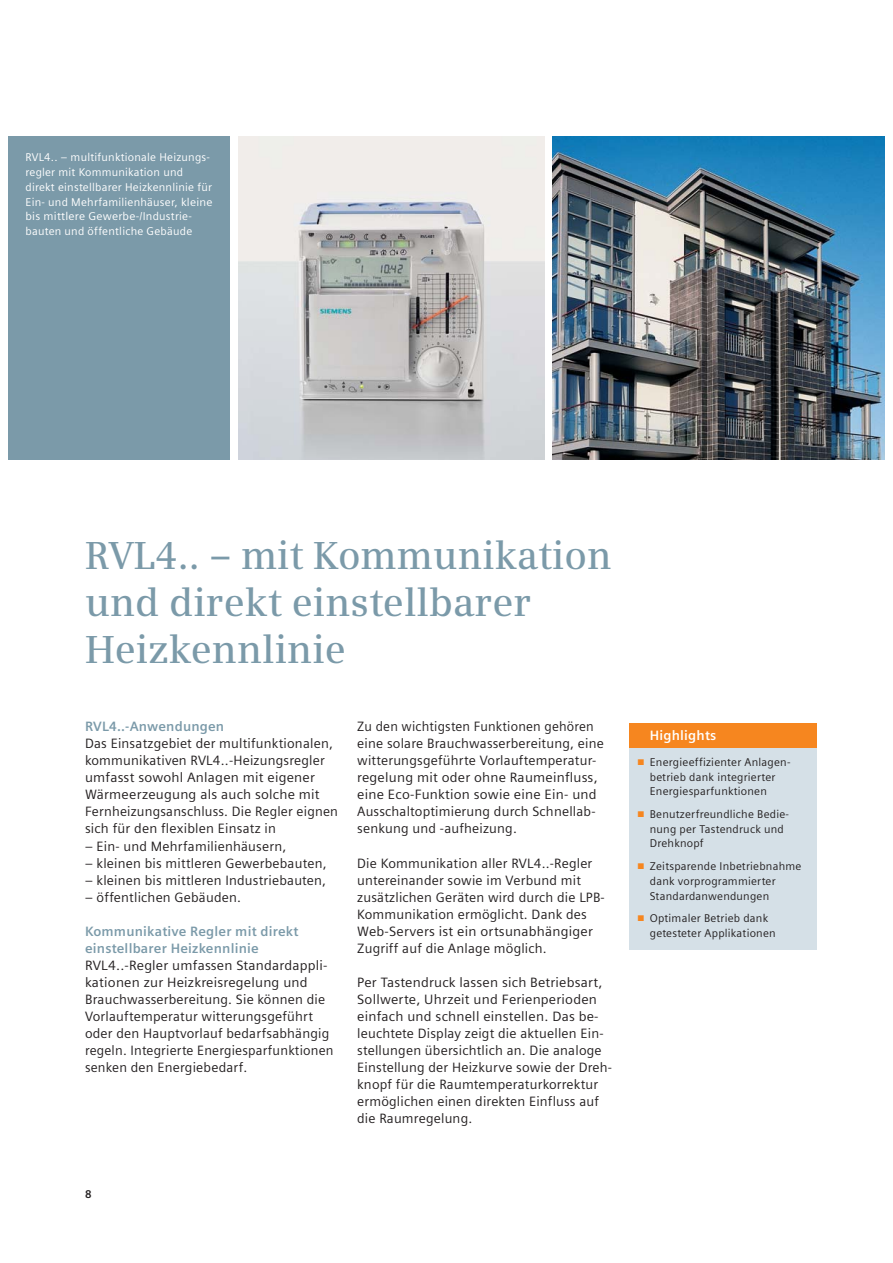
<style>
.page{position:relative;width:893px;height:1263px;background:#fff}
.page>*{position:absolute;margin:0;border:0;box-sizing:border-box;transform-origin:0 0}
.t1{font:600 39px/46.8px "Siemens Serif";color:#7b9aa9}
.t2{font:13.5px/17px "Siemens Sans";letter-spacing:.015em;color:#231f20}
.t3{font:700 13.5px/17px "Siemens Sans";letter-spacing:.015em;color:#7b9aa9}
.t4{font:700 13.5px "Siemens Sans";letter-spacing:.015em;color:#fff}
.t5{font:11.25px/14.9px "Siemens Sans";letter-spacing:.02em;color:#231f20}
.t6{font:11.25px/14.9px "Siemens Sans";letter-spacing:.02em;color:#fff}
.t7{font:700 11.25px "Siemens Sans";color:#231f20}
.s1{color:#f6861f}
</style>
<div class="page">
<img style="left:238px;top:136px;width:306px;height:323px">
<img style="left:553px;top:136px;width:331px;height:323px">
<div style="left:629px;top:723px;width:187px;height:25px;background:#f6861f"></div>
<div style="left:629px;top:748px;width:187px;height:201px;background:#d5e0e7"></div>
<div style="left:9px;top:136px;width:221px;height:323px;background:#7b9aa9"></div>
<p class="t6" style="left:26px;top:151px;width:189px">RVL4.. – multifunktionale Heizungs&shy;regler mit Kommunikation und direkt einstellbarer Heizkennlinie für Ein- und Mehrfamilienhäuser, kleine bis mittlere Gewerbe-/Industrie&shy;bauten und öffentliche Gebäude</p>
<h1 class="t1" style="left:85px;top:535px;width:528px">RVL4.. – mit Kommunikation und direkt einstellbarer<br>Heizkennlinie</h1>
<p class="t3" style="left:85px;top:719px;width:141px">RVL4..-Anwendungen</p>
<p class="t2" style="left:85px;top:736px;width:254px">Das Einsatzgebiet der multifunktionalen, kommunikativen RVL4..-Heizungsregler umfasst sowohl Anlagen mit eigener Wärmeerzeugung als auch solche mit Fernheizungsanschluss. Die Regler eignen sich für den flexiblen Einsatz in</p>
<p class="t2" style="left:85px;top:838px;width:203px">– Ein- und Mehrfamilienhäusern,</p>
<p class="t2" style="left:85px;top:855px;width:243px">– kleinen bis mittleren Gewerbebauten,</p>
<p class="t2" style="left:85px;top:872px;width:243px">– kleinen bis mittleren Industriebauten,</p>
<p class="t2" style="left:85px;top:890px;width:158px">– öffentlichen Gebäuden.</p>
<p class="t3" style="left:85px;top:923px;width:215px">Kommunikative Regler mit direkt einstellbarer Heizkennlinie</p>
<p class="t2" style="left:85px;top:958px;width:250px">RVL4..-Regler umfassen Standardappli&shy;kationen zur Heizkreisregelung und Brauchwasserbereitung. Sie können die Vorlauftemperatur witterungsgeführt oder den Hauptvorlauf bedarfsabhängig regeln. Integrierte Energiesparfunktionen senken den Energiebedarf.</p>
<p class="t2" style="left:357px;top:719px;width:248px">Zu den wichtigsten Funktionen gehören eine solare Brauchwasserbereitung, eine witterungsgeführte Vorlauftemperatur&shy;regelung mit oder ohne Raumeinfluss, eine Eco-Funktion sowie eine Ein- und Ausschaltoptimierung durch Schnellab&shy;senkung und -aufheizung.</p>
<p class="t2" style="left:357px;top:855px;width:249px">Die Kommunikation aller RVL4..-Regler untereinander sowie im Verbund mit zusätzlichen Geräten wird durch die LPB-Kommunikation ermöglicht. Dank des Web-Servers ist ein ortsunabhängiger Zugriff auf die Anlage möglich.</p>
<p class="t2" style="left:357px;top:975px;width:256px">Per Tastendruck lassen sich Betriebsart, Sollwerte, Uhrzeit und Ferienperioden einfach und schnell einstellen. Das be&shy;leuchtete Display zeigt die aktuellen Ein&shy;stellungen übersichtlich an. Die analoge Einstellung der Heizkurve sowie der Dreh&shy;knopf für die Raumtemperaturkorrektur ermöglichen einen direkten Einfluss auf die Raumregelung.</p>
<p class="t7" style="left:85px;top:1190px;width:8px">8</p>
<p class="t4" style="left:650px;top:730px;width:68px">Highlights</p>
<p class="t5" style="left:650px;top:755px;width:142px;text-indent:-12px"><span class="s1">■</span> Energieeffizienter Anlagen&shy;betrieb dank integrierter<br>Energiesparfunktionen</p>
<p class="t5" style="left:650px;top:807px;width:141px;text-indent:-12px"><span class="s1">■</span> Benutzerfreundliche Bedie&shy;nung per Tastendruck und<br>Drehknopf</p>
<p class="t5" style="left:650px;top:859px;width:153px;text-indent:-12px"><span class="s1">■</span> Zeitsparende Inbetriebnahme dank vorprogrammierter<br>Standardanwendungen</p>
<p class="t5" style="left:650px;top:911px;width:127px;text-indent:-12px"><span class="s1">■</span> Optimaler Betrieb dank getesteter Applikationen</p>
</div>
